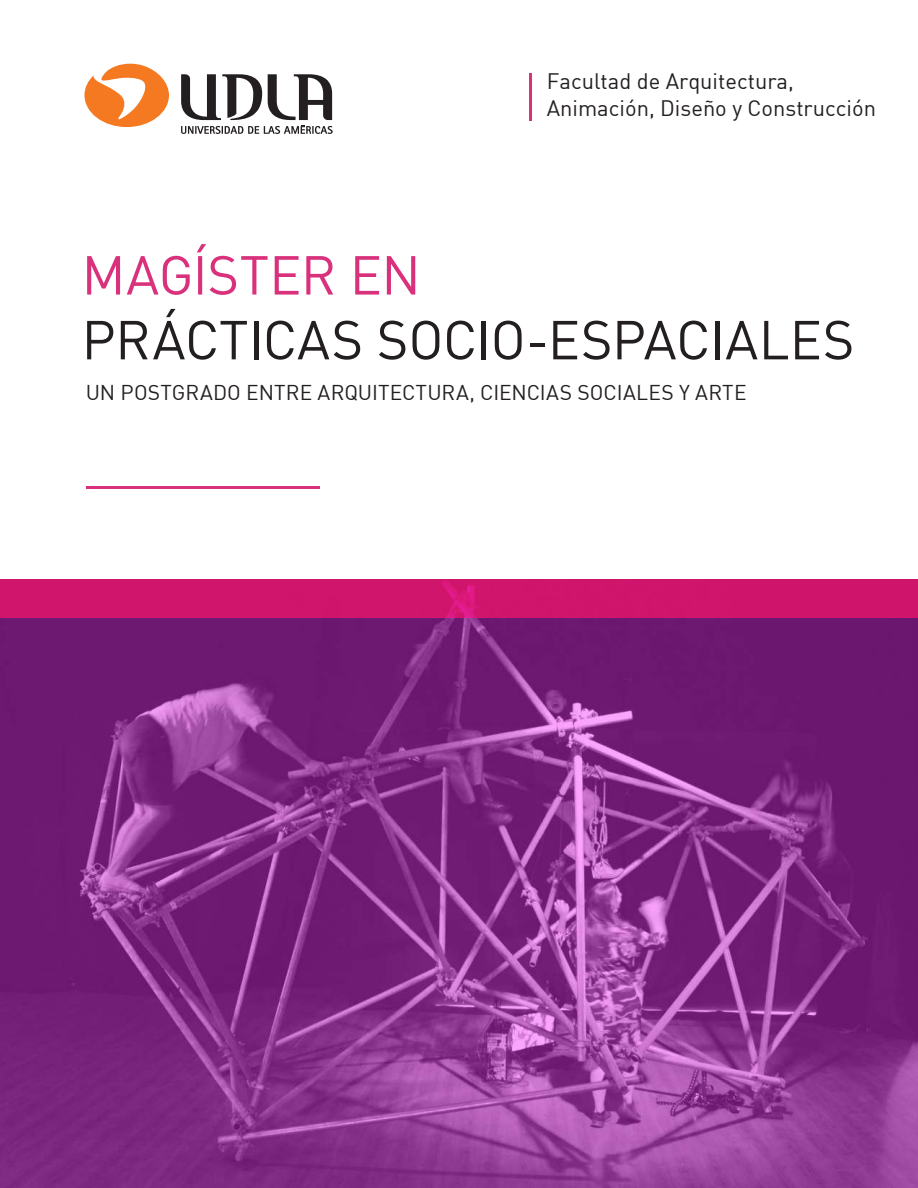
<style>
.page{position:relative;width:918px;height:1188px;background:#fff}
.page>*{position:absolute;margin:0;border:0;box-sizing:border-box;transform-origin:0 0}
.t1{font:54px "DIN";letter-spacing:-.005em;color:#231f20}
.t2{font:54px "DIN";letter-spacing:-.01em;color:#d9317b}
.t3{font:21.9px/27.5px "DIN";color:#231f20}
.t4{font:21px "DIN";letter-spacing:.01em;color:#231f20}
</style>
<div class="page">
<img style="left:0;top:618px;width:918px;height:570px">
<svg style="left:84px;top:64px;width:85px;height:63px"></svg>
<svg style="left:181px;top:74px;width:152px;height:60px"></svg>
<hr style="left:86px;top:487px;width:233px;height:2px;background:#d9317b">
<hr style="left:530px;top:73px;width:2px;height:47px;background:#d9317b">
<div style="left:0;top:579px;width:918px;height:39px;background:#d0156c"></div>
<p class="t3" style="left:547px;top:67px;width:331px">Facultad de Arquitectura,<br>Animación, Diseño y Construcción</p>
<h1 class="t2" style="left:82px;top:241px;width:341px">MAGÍSTER EN</h1>
<h1 class="t1" style="left:82px;top:306px;width:774px">PRÁCTICAS SOCIO-ESPACIALES</h1>
<p class="t4" style="left:86px;top:380px;width:662px">UN POSTGRADO ENTRE ARQUITECTURA, CIENCIAS SOCIALES Y ARTE</p>
</div>
